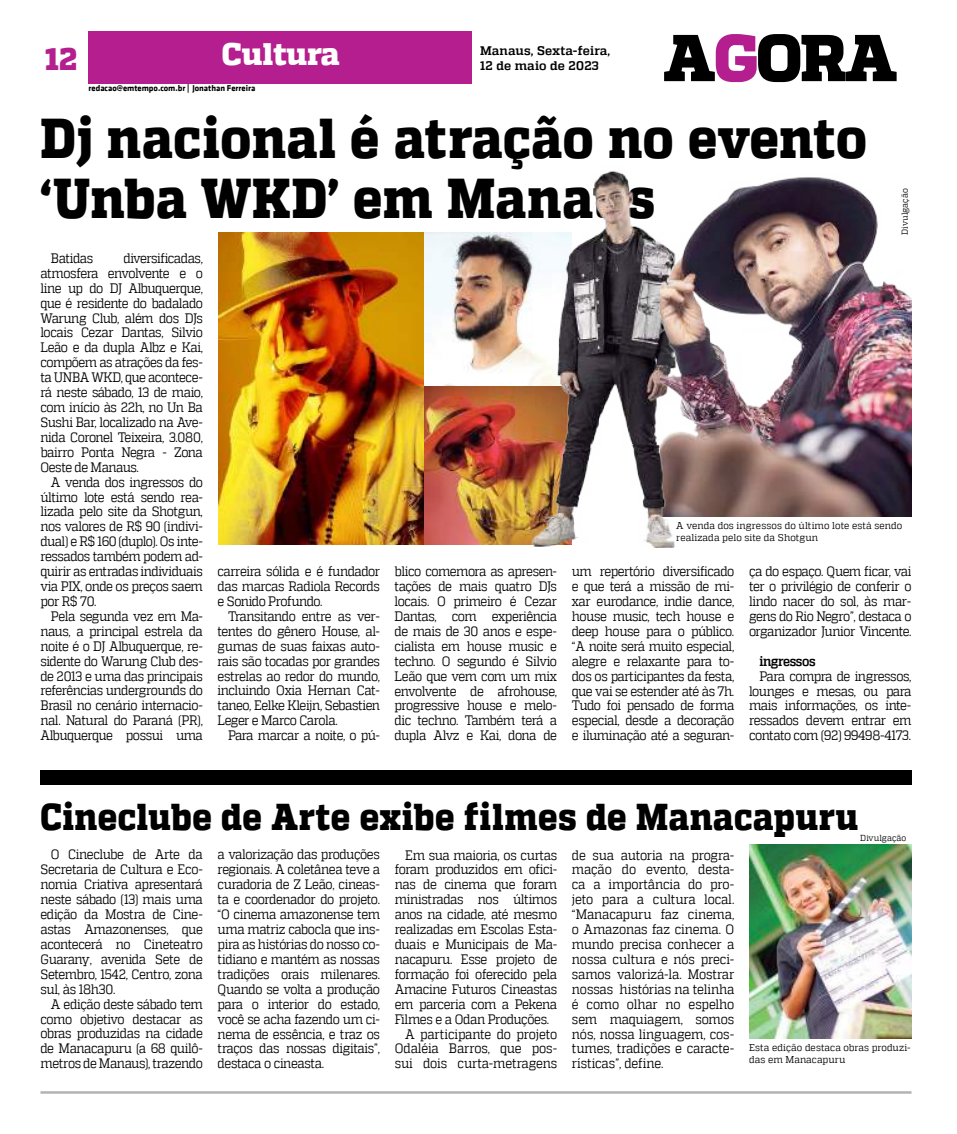
<style>
.page{position:relative;width:957px;height:1134px;background:#fff}
.page>*{position:absolute;margin:0;border:0;box-sizing:border-box;transform-origin:0 0}
.t1{font:800 55.88px/59.6px "MW Quadon";letter-spacing:.01em;color:#000;scale:.89 1}
.t2{font:800 37.25px "MW Quadon";letter-spacing:.015em;color:#000;scale:.89 1}
.t3{font:800 31.12px "MW Quadon";color:#fff}
.t4{font:800 31.12px "MW Quadon";color:#b51e8e}
.t5{font:13.62px/14.9px "MW Quadon";letter-spacing:-.035em;color:#000;text-align:justify;scale:.89 1}
.t6{font:13.62px "MW Quadon";letter-spacing:-.01em;color:#000;scale:.89 1}
.t7{font:13.62px "MW Quadon";letter-spacing:-.015em;color:#000;scale:.89 1}
.t8{font:700 13.62px "MW Quadon";letter-spacing:-.035em;color:#000;scale:.89 1}
.t9{font:700 12.38px/14.9px "MW Quadon";letter-spacing:.015em;color:#000}
.t10{font:10px/11.9px "MW Quadon";letter-spacing:.005em;color:#000;scale:.94 1}
.t11{font:700 8.75px "MW Klavika Bd";color:#000}
.t12{font:8.75px "MW Quadon";letter-spacing:.005em;color:#000;scale:.94 1}
.t13{font:8.62px "MW Quadon";letter-spacing:.005em;color:#000;scale:.96 1}
</style>
<div class="page">
<img style="left:424px;top:233px;width:97px;height:153px">
<hr style="left:40px;top:1091px;width:871px;height:3px;background:#b1b3b5">
<div style="left:89px;top:31px;width:383px;height:53px;background:#b51e8e"></div>
<svg style="left:664px;top:34px;width:232px;height:48px"></svg>
<div style="left:40px;top:770px;width:871px;height:15px;background:#000"></div>
<img style="left:749px;top:844px;width:162px;height:194px">
<img style="left:424px;top:386px;width:97px;height:159px">
<img style="left:218px;top:233px;width:206px;height:312px">
<img style="left:521px;top:171px;width:164px;height:375px">
<img style="left:660px;top:173px;width:251px;height:343px">
<img style="left:630px;top:445px;width:46px;height:103px">
<h3 class="t4" style="left:45px;top:41px;width:33px">12</h3>
<h3 class="t3" style="left:222px;top:36px;width:120px">Cultura</h3>
<p class="t9" style="left:480px;top:44px;width:132px">Manaus, Sexta-feira,<br>12 de maio de 2023</p>
<p class="t11" style="left:89px;top:81px;width:168px">redacao@emtempo.com.br | Jonathan Ferreira</p>
<h1 class="t1" style="left:40px;top:110px;width:930px">Dj nacional é atração no evento ‘Unba WKD’ em Manaus</h1>
<p class="t13" style="left:900px;top:235px;width:50px;rotate:-90deg">Divulgação</p>
<p class="t5" style="left:40px;top:251px;width:184px;text-indent:83px">diversificadas, atmosfera envolvente e o line up do DJ Albuquerque, que é residente do badalado Warung Club, além dos DJs locais Cezar Dantas, Silvio Leão e da dupla Albz e Kai, compõem as atrações da fes&shy;ta UNBA WKD, que acontece&shy;rá neste sábado, 13 de maio, com início às 22h, no Un Ba Sushi Bar, localizado na Ave&shy;nida Coronel Teixeira, 3.080, bairro Ponta Negra - Zona Oeste de Manaus.</p>
<p class="t5" style="left:40px;top:474px;width:184px;text-indent:10px">A venda dos ingressos do último lote está sendo rea&shy;lizada pelo site da Shotgun, nos valores de R$ 90 (indivi&shy;dual) e R$ 160 (duplo). Os inte&shy;ressados também podem ad&shy;quirir as entradas individuais via PIX, onde os preços saem por R$ 70.</p>
<p class="t5" style="left:40px;top:609px;width:184px;text-indent:10px">Pela segunda vez em Ma&shy;naus, a principal estrela da noite é o DJ Albuquerque, re&shy;sidente do Warung Club des&shy;de 2013 e uma das principais referências undergrounds do Brasil no cenário internacio&shy;nal. Natural do Paraná (PR), Albuquerque possui uma</p>
<p class="t5" style="left:51px;top:251px;width:49px">Batidas</p>
<p class="t5" style="left:218px;top:564px;width:184px">carreira sólida e é fundador das marcas Radiola Records e Sonido Profundo.</p>
<p class="t5" style="left:218px;top:609px;width:184px;text-indent:10px">Transitando entre as ver&shy;tentes do gênero House, al&shy;gumas de suas faixas auto&shy;rais são tocadas por grandes estrelas ao redor do mundo, incluindo Oxia Hernan Cat&shy;taneo, Eelke Kleijn, Sebastien Leger e Marco Carola.</p>
<p class="t5" style="left:228px;top:728px;width:172px">Para marcar a noite, o pú-</p>
<p class="t10" style="left:676px;top:520px;width:242px">A venda dos ingressos do último lote está sendo realizada pelo site da Shotgun</p>
<p class="t5" style="left:395px;top:564px;width:184px">blico comemora as apresen&shy;tações de mais quatro DJs locais. O primeiro é Cezar Dantas, com experiência de mais de 30 anos e espe&shy;cialista em house music e techno. O segundo é Silvio Leão que vem com um mix envolvente de afrohouse, progressive house e melo&shy;dic techno. Também terá a dupla Alvz e Kai, dona de</p>
<p class="t5" style="left:572px;top:564px;width:184px">um repertório diversificado e que terá a missão de mi&shy;xar eurodance, indie dance, house music, tech house e deep house para o público. “A noite será muito especial, alegre e relaxante para to&shy;dos os participantes da festa, que vai se estender até às 7h.<br>Tudo foi pensado de forma especial, desde a decoração e iluminação até a seguran-</p>
<p class="t5" style="left:749px;top:564px;width:184px">ça do espaço. Quem ficar, vai ter o privilégio de conferir o lindo nacer do sol, às mar&shy;gens do Rio Negro”, destaca o organizador Junior Vincente.</p>
<p class="t8" style="left:759px;top:653px;width:65px">ingressos</p>
<p class="t5" style="left:749px;top:668px;width:184px;text-indent:10px">Para compra de ingressos, lounges e mesas, ou para mais informações, os inte&shy;ressados devem entrar em contato com (92) 99498-4173.</p>
<h2 class="t2" style="left:40px;top:795px;width:920px">Cineclube de Arte exibe filmes de Manacapuru</h2>
<p class="t12" style="left:860px;top:832px;width:50px">Divulgação</p>
<p class="t5" style="left:40px;top:847px;width:184px;text-indent:10px">O Cineclube de Arte da Secretaria de Cultura e Eco&shy;nomia Criativa apresentará neste sábado (13) mais uma edição da Mostra de Cine&shy;astas Amazonenses, que acontecerá no Cineteatro Guarany, avenida Sete de Setembro, 1542, Centro, zona sul, às 18h30.</p>
<p class="t5" style="left:40px;top:996px;width:184px;text-indent:10px">A edição deste sábado tem como objetivo destacar as obras produzidas na cidade de Manacapuru (a 68 quilô&shy;metros de Manaus), trazendo</p>
<p class="t5" style="left:218px;top:847px;width:184px">a valorização das produções regionais. A coletânea teve a curadoria de Z Leão, cineas&shy;ta e coordenador do projeto. “O cinema amazonense tem uma matriz cabocla que ins&shy;pira as histórias do nosso co&shy;tidiano e mantém as nossas tradições orais milenares.<br>Quando se volta a produção para o interior do estado, você se acha fazendo um ci&shy;nema de essência, e traz os traços das nossas digitais”, destaca o cineasta.</p>
<p class="t5" style="left:405px;top:847px;width:172px">Em sua maioria, os curtas</p>
<p class="t5" style="left:395px;top:862px;width:184px">foram produzidos em ofici-</p>
<p class="t5" style="left:395px;top:877px;width:184px">nas de cinema que foram</p>
<p class="t5" style="left:395px;top:892px;width:184px">ministradas nos últimos</p>
<p class="t5" style="left:395px;top:907px;width:184px">anos na cidade, até mesmo</p>
<p class="t5" style="left:395px;top:922px;width:184px">realizadas em Escolas Esta-</p>
<p class="t5" style="left:395px;top:937px;width:184px">duais e Municipais de Ma-</p>
<p class="t5" style="left:395px;top:952px;width:184px">nacapuru. Esse projeto de</p>
<p class="t5" style="left:395px;top:966px;width:184px">formação foi oferecido pela</p>
<p class="t5" style="left:395px;top:981px;width:184px">Amacine Futuros Cineastas</p>
<p class="t5" style="left:395px;top:996px;width:184px">em parceria com a Pekena</p>
<p class="t5" style="left:395px;top:1011px;width:175px">Filmes e a Odan Produções.</p>
<p class="t7" style="left:405px;top:1026px;width:172px">A participante do projeto</p>
<p class="t6" style="left:395px;top:1041px;width:184px">Odaléia Barros, que pos-</p>
<p class="t6" style="left:395px;top:1056px;width:184px">sui dois curta-metragens</p>
<p class="t5" style="left:572px;top:847px;width:184px">de sua autoria na progra&shy;mação do evento, desta&shy;ca a importância do pro&shy;jeto para a cultura local. “Manacapuru faz cinema, o Amazonas faz cinema. O mundo precisa conhecer a nossa cultura e nós preci&shy;samos valorizá-la. Mostrar nossas histórias na telinha é como olhar no espelho sem maquiagem, somos nós, nossa linguagem, cos&shy;tumes, tradições e caracte&shy;rísticas”, define.</p>
<p class="t10" style="left:749px;top:1042px;width:174px">Esta edição destaca obras produzi&shy;das em Manacapuru</p>
</div>
